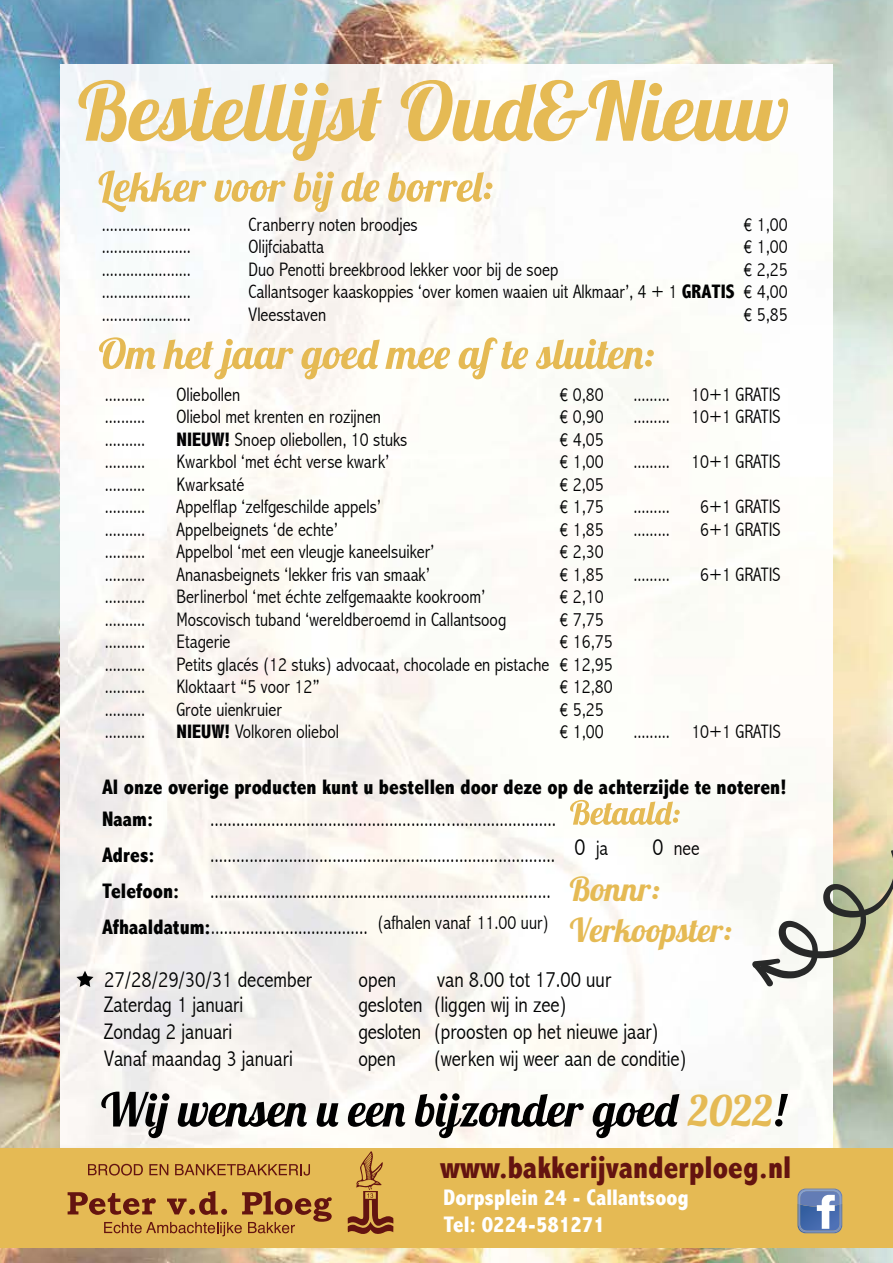
<style>
.page{position:relative;width:893px;height:1263px;background:#fff}
.page>*{position:absolute;margin:0;border:0;box-sizing:border-box;transform-origin:0 0}
.t1{font:42.15px "Lobster 1.4";color:#e5ba54}
.t2{font:33px/40.8px "Lobster 1.4";color:#e5ba54}
.t3{font:800 condensed 31.5px "Abadi MTW04";color:#641410}
.t4{font:300 condensed 22.5px "Abadi";color:#010202}
.t5{font:800 condensed 22.5px/27px "Abadi MTW04";color:#fff}
.t6{font:300 condensed 21px/36px "Abadi";color:#010202;text-align:right}
.t7{font:800 condensed 21px "Abadi MTW04";color:#010202}
.t8{font:300 condensed 19.5px "Abadi";color:#020203}
.t9{font:300 condensed 19.5px "Abadi MTW04";color:#010202}
.s1{font-family:"Abadi MTW04";color:#010202}
.s2{color:#010202}
.s3{font-family:"Abadi MTW04";font-weight:800;color:#010202}
.s4{font-family:"Abadi MTW04";font-weight:800}
.s5{font-size:24px}
</style>
<div class="page">
<img style="left:0;top:0;width:893px;height:1263px">
<img style="left:61px;top:64px;width:771px;height:1084px">
<svg style="left:78px;top:80px;width:710px;height:81px"></svg>
<svg style="left:570px;top:800px;width:110px;height:25px"></svg>
<div style="left:0;top:1148px;width:893px;height:99px;background:#e5ba54"></div>
<svg style="left:798px;top:1188px;width:44px;height:45px;background:#7b91ba"></svg>
<svg style="left:101px;top:1091px;width:687px;height:47px"></svg>
<svg style="left:76px;top:971px;width:17px;height:16px"></svg>
<svg style="left:88px;top:1164px;width:55px;height:11px"></svg>
<svg style="left:149px;top:1164px;width:19px;height:11px"></svg>
<svg style="left:175px;top:1164px;width:135px;height:11px"></svg>
<svg style="left:68px;top:1191px;width:264px;height:45px"></svg>
<svg style="left:348px;top:1151px;width:45px;height:83px"></svg>
<svg style="left:98px;top:171px;width:108px;height:41px"></svg>
<svg style="left:214px;top:180px;width:71px;height:22px"></svg>
<svg style="left:294px;top:172px;width:40px;height:40px"></svg>
<svg style="left:341px;top:172px;width:38px;height:30px"></svg>
<svg style="left:388px;top:172px;width:104px;height:30px"></svg>
<svg style="left:99px;top:337px;width:57px;height:32px"></svg>
<svg style="left:163px;top:339px;width:130px;height:40px"></svg>
<svg style="left:301px;top:339px;width:149px;height:40px"></svg>
<svg style="left:459px;top:337px;width:69px;height:42px"></svg>
<svg style="left:536px;top:339px;width:118px;height:30px"></svg>
<svg style="left:752px;top:850px;width:141px;height:137px"></svg>
<p class="t8" style="left:102px;top:213px;width:91px">......................</p>
<p class="t8" style="left:249px;top:213px;width:171px">Cranberry noten broodjes</p>
<p class="t8" style="left:743px;top:213px;width:46px"><span class="s1">€</span> 1,00</p>
<p class="t8" style="left:102px;top:236px;width:91px">......................</p>
<p class="t8" style="left:249px;top:236px;width:77px">Olijfciabatta</p>
<p class="t8" style="left:743px;top:236px;width:46px"><span class="s1">€</span> 1,00</p>
<p class="t8" style="left:102px;top:258px;width:91px">......................</p>
<p class="t8" style="left:249px;top:258px;width:311px">Duo Penotti breekbrood lekker voor bij de soep</p>
<p class="t8" style="left:743px;top:258px;width:46px"><span class="s1">€</span> 2,25</p>
<p class="t8" style="left:102px;top:281px;width:91px">......................</p>
<p class="t8" style="left:249px;top:281px;width:540px">Callantsoger kaaskoppies ‘over komen waaien uit Alkmaar’<span class="s2">, 4 + 1</span> <span class="s3">GRATIS</span> <span class="s1">€</span> 4,00</p>
<p class="t8" style="left:102px;top:303px;width:91px">......................</p>
<p class="t8" style="left:249px;top:303px;width:79px">Vleesstaven</p>
<p class="t8" style="left:743px;top:303px;width:46px"><span class="s1">€</span> 5,85</p>
<p class="t8" style="left:105px;top:383px;width:42px">..........</p>
<p class="t8" style="left:176px;top:383px;width:65px">Oliebollen</p>
<p class="t8" style="left:559px;top:383px;width:46px"><span class="s1">€</span> 0,80</p>
<p class="t8" style="left:633px;top:383px;width:149px">......... 10+1 GRATIS</p>
<p class="t8" style="left:105px;top:405px;width:42px">..........</p>
<p class="t8" style="left:176px;top:405px;width:206px">Oliebol met krenten en rozijnen</p>
<p class="t8" style="left:559px;top:405px;width:46px"><span class="s1">€</span> 0,90</p>
<p class="t8" style="left:633px;top:405px;width:149px">......... 10+1 GRATIS</p>
<p class="t8" style="left:105px;top:428px;width:42px">..........</p>
<p class="t8" style="left:176px;top:428px;width:232px"><span class="s4">NIEUW!</span> Snoep oliebollen, 10 stuks</p>
<p class="t8" style="left:559px;top:428px;width:46px"><span class="s1">€</span> 4,05</p>
<p class="t8" style="left:105px;top:450px;width:42px">..........</p>
<p class="t8" style="left:176px;top:450px;width:214px">Kwarkbol ‘met écht verse kwark’</p>
<p class="t8" style="left:559px;top:450px;width:46px"><span class="s1">€</span> 1,00</p>
<p class="t8" style="left:633px;top:450px;width:149px">......... 10+1 GRATIS</p>
<p class="t8" style="left:105px;top:473px;width:42px">..........</p>
<p class="t8" style="left:176px;top:473px;width:69px">Kwarksaté</p>
<p class="t8" style="left:559px;top:473px;width:46px"><span class="s1">€</span> 2,05</p>
<p class="t8" style="left:105px;top:495px;width:42px">..........</p>
<p class="t8" style="left:176px;top:495px;width:206px">Appelflap ‘zelfgeschilde appels’</p>
<p class="t8" style="left:559px;top:495px;width:46px"><span class="s1">€</span> 1,75</p>
<p class="t8" style="left:633px;top:495px;width:38px">.........</p>
<p class="t8" style="left:700px;top:495px;width:82px">6+1 GRATIS</p>
<p class="t8" style="left:105px;top:518px;width:42px">..........</p>
<p class="t8" style="left:176px;top:518px;width:163px">Appelbeignets ‘de echte’</p>
<p class="t8" style="left:559px;top:518px;width:46px"><span class="s1">€</span> 1,85</p>
<p class="t8" style="left:633px;top:518px;width:38px">.........</p>
<p class="t8" style="left:700px;top:518px;width:82px">6+1 GRATIS</p>
<p class="t8" style="left:105px;top:540px;width:42px">..........</p>
<p class="t8" style="left:176px;top:540px;width:259px">Appelbol ‘met een vleugje kaneelsuiker’</p>
<p class="t8" style="left:559px;top:540px;width:46px"><span class="s1">€</span> 2,30</p>
<p class="t8" style="left:105px;top:563px;width:42px">..........</p>
<p class="t8" style="left:176px;top:563px;width:255px">Ananasbeignets ‘lekker fris van smaak’</p>
<p class="t8" style="left:559px;top:563px;width:46px"><span class="s1">€</span> 1,85</p>
<p class="t8" style="left:633px;top:563px;width:38px">.........</p>
<p class="t8" style="left:700px;top:563px;width:82px">6+1 GRATIS</p>
<p class="t8" style="left:105px;top:585px;width:42px">..........</p>
<p class="t8" style="left:176px;top:585px;width:310px">Berlinerbol ‘met échte zelfgemaakte kookroom’</p>
<p class="t8" style="left:559px;top:585px;width:46px"><span class="s1">€</span> 2,10</p>
<p class="t8" style="left:105px;top:608px;width:42px">..........</p>
<p class="t8" style="left:176px;top:608px;width:331px">Moscovisch tuband ‘wereldberoemd in Callantsoog</p>
<p class="t8" style="left:559px;top:608px;width:46px"><span class="s1">€</span> 7,75</p>
<p class="t8" style="left:105px;top:630px;width:42px">..........</p>
<p class="t8" style="left:176px;top:630px;width:56px">Etagerie</p>
<p class="t8" style="left:559px;top:630px;width:55px"><span class="s1">€</span> 16,75</p>
<p class="t8" style="left:105px;top:653px;width:42px">..........</p>
<p class="t8" style="left:176px;top:653px;width:438px">Petits glacés (12 stuks) advocaat, chocolade en pistache <span class="s1">€</span> 12,95</p>
<p class="t8" style="left:105px;top:675px;width:42px">..........</p>
<p class="t8" style="left:176px;top:675px;width:144px">Kloktaart “5 voor 12”</p>
<p class="t8" style="left:559px;top:675px;width:55px"><span class="s1">€</span> 12,80</p>
<p class="t8" style="left:105px;top:698px;width:42px">..........</p>
<p class="t8" style="left:176px;top:698px;width:107px">Grote uienkruier</p>
<p class="t8" style="left:559px;top:698px;width:46px"><span class="s1">€</span> 5,25</p>
<p class="t8" style="left:105px;top:720px;width:42px">..........</p>
<p class="t8" style="left:176px;top:720px;width:164px"><span class="s4">NIEUW!</span> Volkoren oliebol</p>
<p class="t9" style="left:559px;top:721px;width:46px">€ 1,00</p>
<p class="t8" style="left:633px;top:720px;width:149px">......... 10+1 GRATIS</p>
<p class="t7" style="left:102px;top:776px;width:686px">Al onze overige producten kunt u bestellen door deze op de achterzijde te noteren!</p>
<p class="t7" style="left:102px;top:808px;width:53px">Naam:</p>
<p class="t6" style="left:210px;top:801px;width:348px">...............................................................................</p>
<p class="t7" style="left:102px;top:844px;width:54px">Adres:</p>
<p class="t6" style="left:210px;top:837px;width:347px">...............................................................................</p>
<p class="t7" style="left:102px;top:879px;width:79px">Telefoon:</p>
<p class="t6" style="left:102px;top:873px;width:450px">..............................................................................<br><span class="s4">Afhaaldatum:</span>.................................... <sup>(afhalen</sup> <sup>vanaf</sup> <sup>11.00</sup> <sup>uur)</sup></p>
<p class="t6" style="left:574px;top:830px;width:35px"><span class="s5">0</span> ja</p>
<p class="t6" style="left:652px;top:830px;width:49px"><span class="s5">0</span> nee</p>
<h2 class="t2" style="left:570px;top:868px;width:164px">Bonnr:<br>Verkoopster:</h2>
<p class="t4" style="left:104px;top:966px;width:209px">27/28/29/30/31 december</p>
<p class="t4" style="left:104px;top:991px;width:141px">Zaterdag 1 januari</p>
<p class="t4" style="left:358px;top:966px;width:39px">open</p>
<p class="t4" style="left:437px;top:966px;width:176px">van 8.00 tot 17.00 uur</p>
<p class="t4" style="left:358px;top:991px;width:210px">gesloten (liggen wij in zee)</p>
<p class="t4" style="left:104px;top:1018px;width:130px">Zondag 2 januari</p>
<p class="t4" style="left:358px;top:1018px;width:302px">gesloten (proosten op het nieuwe jaar)</p>
<p class="t4" style="left:104px;top:1045px;width:190px">Vanaf maandag 3 januari</p>
<p class="t4" style="left:358px;top:1045px;width:39px">open</p>
<p class="t4" style="left:434px;top:1045px;width:255px">(werken wij weer aan de conditie)</p>
<h1 class="t1" style="left:688px;top:1083px;width:87px">2022</h1>
<h3 class="t3" style="left:440px;top:1150px;width:353px">www.bakkerijvanderploeg.nl</h3>
<p class="t5" style="left:443px;top:1184px;width:247px">Dorpsplein 24 - Callantsoog<br>Tel: 0224-581271</p>
</div>
